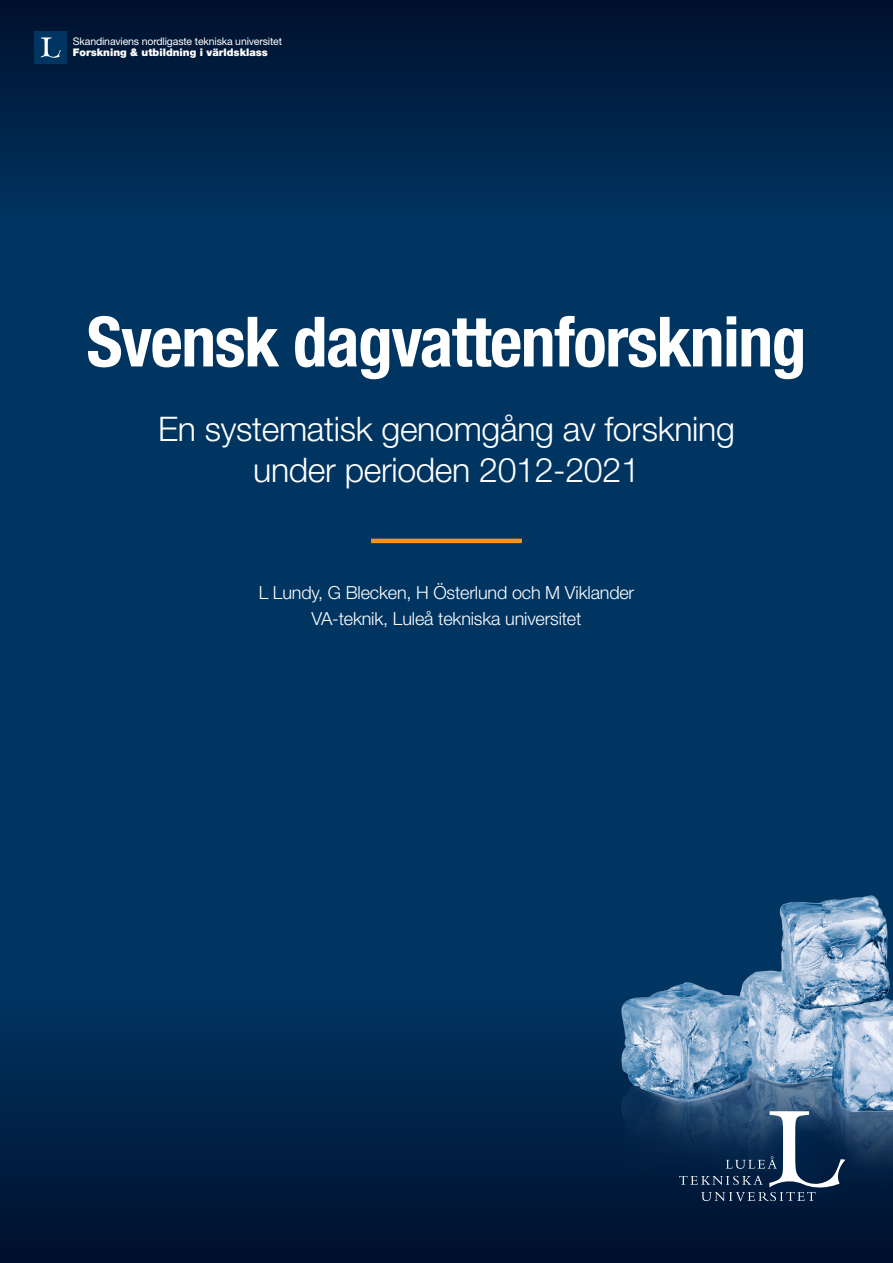
<style>
.page{position:relative;width:893px;height:1263px;background:#003562}
.page>*{position:absolute;margin:0;border:0;box-sizing:border-box;transform-origin:0 0}
.t1{font:700 condensed 69.45px "Helvetica Neue";letter-spacing:-.02em;color:#fff}
.t2{font:300 33.9px "Helvetica Neue";letter-spacing:-.01em;color:#fff}
.t3{font:300 18px "Helvetica Neue";letter-spacing:-.01em;color:#fff}
.t4{font:10.5px/11.4px "Helvetica Neue LT Std";letter-spacing:-.015em;color:#fff}
.s1{font-weight:900}
</style>
<div class="page">
<div style="left:0;top:991px;width:893px;height:272px;background:linear-gradient(to bottom,#003461,#000f2c)"></div>
<img style="left:617px;top:895px;width:276px;height:303px">
<div style="left:653px;top:1078px;width:220px;height:154px;background:#004578;opacity:.43"></div>
<svg style="left:679px;top:1111px;width:166px;height:90px;background:#274362"></svg>
<div style="left:0;top:0;width:893px;height:223px;background:linear-gradient(to bottom,#00102d,#003461)"></div>
<div style="left:34px;top:31px;width:32px;height:33px;background:#003562"></div>
<svg style="left:41px;top:37px;width:20px;height:21px"></svg>
<hr style="left:371px;top:539px;width:151px;height:4px;background:#f7931d">
<p class="t4" style="left:73px;top:35px;width:211px">Skandinaviens nordligaste tekniska universitet<br><span class="s1">Forskning &amp; utbildning i världsklass</span></p>
<p class="t1" style="left:87px;top:300px;width:721px">Svensk dagvattenforskning</p>
<p class="t2" style="left:158px;top:408px;width:578px">En systematisk genomgång av forskning</p>
<p class="t2" style="left:253px;top:449px;width:388px">under perioden 2012-2021</p>
<p class="t3" style="left:259px;top:582px;width:377px">L Lundy, G Blecken, H Österlund och M Viklander</p>
<p class="t3" style="left:312px;top:608px;width:271px">VA-teknik, Luleå tekniska universitet</p>
</div>
